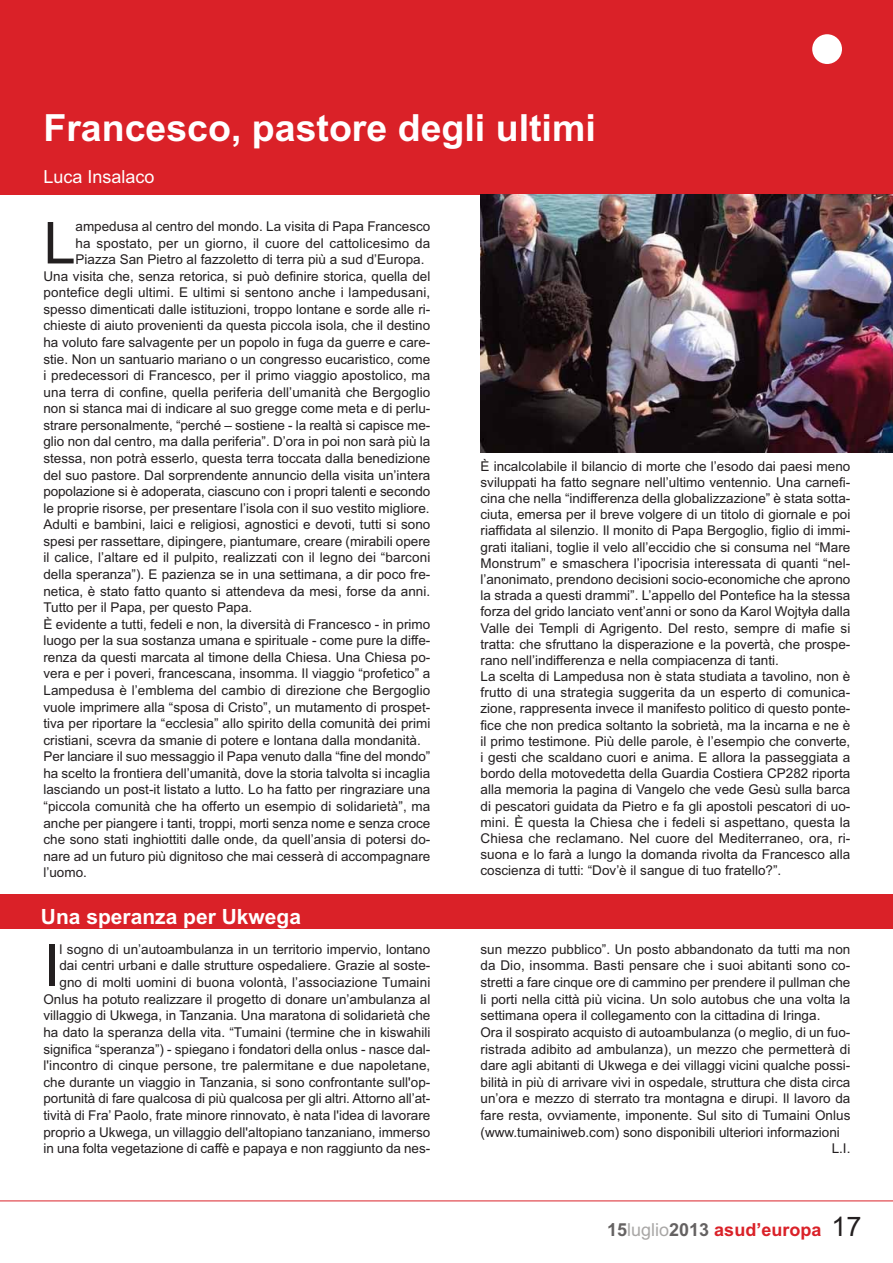
<style>
.page{position:relative;width:893px;height:1263px;background:#fff}
.page>*{position:absolute;margin:0;border:0;box-sizing:border-box;transform-origin:0 0}
.t1{font:57.9px "Arial";color:#231f20}
.t2{font:700 37.5px "Arial";color:#fff}
.t3{font:700 21px "Arial";color:#fff}
.t4{font:700 18px "Arial";color:#da2128}
.t5{font:18px "Arial";color:#fff}
.t6{font:13.5px/16.2px "Arial";color:#231f20}
.s1{color:#656262}
.s2{font-weight:400;color:#a9a7a6}
.s3{font-weight:400;font-size:27px;color:#231f20}
</style>
<div class="page">
<div style="left:0;top:0;width:892px;height:194px;background:#da2128"></div>
<hr style="left:0;top:1201px;width:892px;height:1px;background:#da2128">
<div style="left:812px;top:34px;width:30px;height:30px;background:#fff;border-radius:50%"></div>
<div style="left:0;top:895px;width:892px;height:34px;background:#da2128"></div>
<img style="left:480px;top:194px;width:412px;height:259px">
<h2 class="t2" style="left:43px;top:114px;width:554px">Francesco, pastore degli ultimi</h2>
<h3 class="t5" style="left:43px;top:171px;width:113px">Luca Insalaco</h3>
<h1 class="t1" style="left:43px;top:222px;width:34px">L</h1>
<p class="t6" style="left:75px;top:220px;width:356px">ampedusa al centro del mondo. La visita di Papa Francesco</p>
<p class="t6" style="left:75px;top:236px;width:356px">ha spostato, per un giorno, il cuore del cattolicesimo da</p>
<p class="t6" style="left:75px;top:253px;width:350px">Piazza San Pietro al fazzoletto di terra più a sud d’Europa.</p>
<p class="t6" style="left:43px;top:269px;width:388px">Una visita che, senza retorica, si può definire storica, quella del</p>
<p class="t6" style="left:43px;top:286px;width:388px">pontefice degli ultimi. E ultimi si sentono anche i lampedusani,</p>
<p class="t6" style="left:43px;top:302px;width:388px">spesso dimenticati dalle istituzioni, troppo lontane e sorde alle ri-</p>
<p class="t6" style="left:43px;top:319px;width:388px">chieste di aiuto provenienti da questa piccola isola, che il destino</p>
<p class="t6" style="left:43px;top:336px;width:388px">ha voluto fare salvagente per un popolo in fuga da guerre e care-</p>
<p class="t6" style="left:43px;top:352px;width:388px">stie. Non un santuario mariano o un congresso eucaristico, come</p>
<p class="t6" style="left:43px;top:369px;width:388px">i predecessori di Francesco, per il primo viaggio apostolico, ma</p>
<p class="t6" style="left:43px;top:385px;width:388px">una terra di confine, quella periferia dell’umanità che Bergoglio</p>
<p class="t6" style="left:43px;top:402px;width:388px">non si stanca mai di indicare al suo gregge come meta e di perlu-</p>
<p class="t6" style="left:43px;top:418px;width:388px">strare personalmente, “perché – sostiene - la realtà si capisce me-</p>
<p class="t6" style="left:43px;top:435px;width:388px">glio non dal centro, ma dalla periferia”. D’ora in poi non sarà più la</p>
<p class="t6" style="left:43px;top:452px;width:388px">stessa, non potrà esserlo, questa terra toccata dalla benedizione</p>
<p class="t6" style="left:43px;top:468px;width:388px">del suo pastore. Dal sorprendente annuncio della visita un’intera</p>
<p class="t6" style="left:43px;top:485px;width:388px">popolazione si è adoperata, ciascuno con i propri talenti e secondo</p>
<p class="t6" style="left:43px;top:501px;width:387px">le proprie risorse, per presentare l’isola con il suo vestito migliore.</p>
<p class="t6" style="left:43px;top:518px;width:388px">Adulti e bambini, laici e religiosi, agnostici e devoti, tutti si sono</p>
<p class="t6" style="left:43px;top:534px;width:388px">spesi per rassettare, dipingere, piantumare, creare (mirabili opere</p>
<p class="t6" style="left:43px;top:551px;width:388px">il calice, l’altare ed il pulpito, realizzati con il legno dei “barconi</p>
<p class="t6" style="left:43px;top:567px;width:388px">della speranza”). E pazienza se in una settimana, a dir poco fre-</p>
<p class="t6" style="left:43px;top:584px;width:388px">netica, è stato fatto quanto si attendeva da mesi, forse da anni.</p>
<p class="t6" style="left:43px;top:601px;width:210px">Tutto per il Papa, per questo Papa.</p>
<p class="t6" style="left:43px;top:617px;width:388px">È evidente a tutti, fedeli e non, la diversità di Francesco - in primo</p>
<p class="t6" style="left:43px;top:634px;width:388px">luogo per la sua sostanza umana e spirituale - come pure la diffe-</p>
<p class="t6" style="left:43px;top:650px;width:388px">renza da questi marcata al timone della Chiesa. Una Chiesa po-</p>
<p class="t6" style="left:43px;top:667px;width:388px">vera e per i poveri, francescana, insomma. Il viaggio “profetico” a</p>
<p class="t6" style="left:43px;top:683px;width:388px">Lampedusa è l’emblema del cambio di direzione che Bergoglio</p>
<p class="t6" style="left:43px;top:700px;width:388px">vuole imprimere alla “sposa di Cristo”, un mutamento di prospet-</p>
<p class="t6" style="left:43px;top:717px;width:388px">tiva per riportare la “ecclesia” allo spirito della comunità dei primi</p>
<p class="t6" style="left:43px;top:733px;width:379px">cristiani, scevra da smanie di potere e lontana dalla mondanità.</p>
<p class="t6" style="left:43px;top:750px;width:388px">Per lanciare il suo messaggio il Papa venuto dalla “fine del mondo”</p>
<p class="t6" style="left:43px;top:766px;width:388px">ha scelto la frontiera dell’umanità, dove la storia talvolta si incaglia</p>
<p class="t6" style="left:43px;top:783px;width:388px">lasciando un post-it listato a lutto. Lo ha fatto per ringraziare una</p>
<p class="t6" style="left:43px;top:799px;width:388px">“piccola comunità che ha offerto un esempio di solidarietà”, ma</p>
<p class="t6" style="left:43px;top:816px;width:388px">anche per piangere i tanti, troppi, morti senza nome e senza croce</p>
<p class="t6" style="left:43px;top:833px;width:388px">che sono stati inghiottiti dalle onde, da quell’ansia di potersi do-</p>
<p class="t6" style="left:43px;top:849px;width:388px">nare ad un futuro più dignitoso che mai cesserà di accompagnare</p>
<p class="t6" style="left:43px;top:866px;width:45px">l’uomo.</p>
<p class="t6" style="left:480px;top:459px;width:371px">È incalcolabile il bilancio di morte che l’esodo dai paesi meno sviluppati ha fatto segnare nell’ultimo ventennio. Una carnefi&shy;cina che nella “indifferenza della globalizzazione” è stata sotta&shy;ciuta, emersa per il breve volgere di un titolo di giornale e poi riaffidata al silenzio. Il monito di Papa Bergoglio, figlio di immi&shy;grati italiani, toglie il velo all’eccidio che si consuma nel “Mare Monstrum” e smaschera l’ipocrisia interessata di quanti “nel&shy;l’anonimato, prendono decisioni socio-economiche che aprono la strada a questi drammi”. L’appello del Pontefice ha la stessa forza del grido lanciato vent’anni or sono da Karol Wojtyła dalla Valle dei Templi di Agrigento. Del resto, sempre di mafie si tratta: che sfruttano la disperazione e la povertà, che prospe&shy;rano nell’indifferenza e nella compiacenza di tanti.<br>La scelta di Lampedusa non è stata studiata a tavolino, non è frutto di una strategia suggerita da un esperto di comunica&shy;zione, rappresenta invece il manifesto politico di questo ponte&shy;fice che non predica soltanto la sobrietà, ma la incarna e ne è il primo testimone. Più delle parole, è l’esempio che converte, i gesti che scaldano cuori e anima. E allora la passeggiata a bordo della motovedetta della Guardia Costiera CP282 riporta alla memoria la pagina di Vangelo che vede Gesù sulla barca di pescatori guidata da Pietro e fa gli apostoli pescatori di uo&shy;mini. È questa la Chiesa che i fedeli si aspettano, questa la Chiesa che reclamano. Nel cuore del Mediterraneo, ora, ri&shy;suona e lo farà a lungo la domanda rivolta da Francesco alla coscienza di tutti: “Dov’è il sangue di tuo fratello?”.</p>
<h3 class="t3" style="left:41px;top:909px;width:262px">Una speranza per Ukwega</h3>
<h1 class="t1" style="left:43px;top:945px;width:18px">I</h1>
<p class="t6" style="left:43px;top:942px;width:388px;line-height:16.6px;text-align:right">l sogno di un’autoambulanza in un territorio impervio, lontano dai centri urbani e dalle strutture ospedaliere. Grazie al soste&shy;gno di molti uomini di buona volontà, l’associazione Tumaini Onlus ha potuto realizzare il progetto di donare un’ambulanza al villaggio di Ukwega, in Tanzania. Una maratona di solidarietà che ha dato la speranza della vita. “Tumaini (termine che in kiswahili significa “speranza”) - spiegano i fondatori della onlus - nasce dal&shy;l'incontro di cinque persone, tre palermitane e due napoletane, che durante un viaggio in Tanzania, si sono confrontante sull'op&shy;portunità di fare qualcosa di più qualcosa per gli altri. Attorno all’at&shy;tività di Fra’ Paolo, frate minore rinnovato, è nata l'idea di lavorare proprio a Ukwega, un villaggio dell'altopiano tanzaniano, immerso in una folta vegetazione di caffè e papaya e non raggiunto da nes-</p>
<p class="t6" style="left:480px;top:942px;width:371px">sun mezzo pubblico”. Un posto abbandonato da tutti ma non</p>
<p class="t6" style="left:480px;top:959px;width:371px">da Dio, insomma. Basti pensare che i suoi abitanti sono co-</p>
<p class="t6" style="left:480px;top:975px;width:371px">stretti a fare cinque ore di cammino per prendere il pullman che</p>
<p class="t6" style="left:480px;top:992px;width:371px">li porti nella città più vicina. Un solo autobus che una volta la</p>
<p class="t6" style="left:480px;top:1009px;width:341px">settimana opera il collegamento con la cittadina di Iringa.</p>
<p class="t6" style="left:480px;top:1025px;width:371px">Ora il sospirato acquisto di autoambulanza (o meglio, di un fuo-</p>
<p class="t6" style="left:480px;top:1042px;width:371px">ristrada adibito ad ambulanza), un mezzo che permetterà di</p>
<p class="t6" style="left:480px;top:1059px;width:371px">dare agli abitanti di Ukwega e dei villaggi vicini qualche possi-</p>
<p class="t6" style="left:480px;top:1075px;width:371px">bilità in più di arrivare vivi in ospedale, struttura che dista circa</p>
<p class="t6" style="left:480px;top:1092px;width:371px">un’ora e mezzo di sterrato tra montagna e dirupi. Il lavoro da</p>
<p class="t6" style="left:480px;top:1109px;width:371px">fare resta, ovviamente, imponente. Sul sito di Tumaini Onlus</p>
<p class="t6" style="left:480px;top:1125px;width:361px">(www.tumainiweb.com) sono disponibili ulteriori informazioni</p>
<p class="t6" style="left:831px;top:1142px;width:20px">L.I.</p>
<h3 class="t4" style="left:607px;top:1223px;width:256px"><span class="s1">15</span><span class="s2">luglio</span><span class="s1">2013</span> asud’europa <span class="s3">17</span></h3>
</div>
